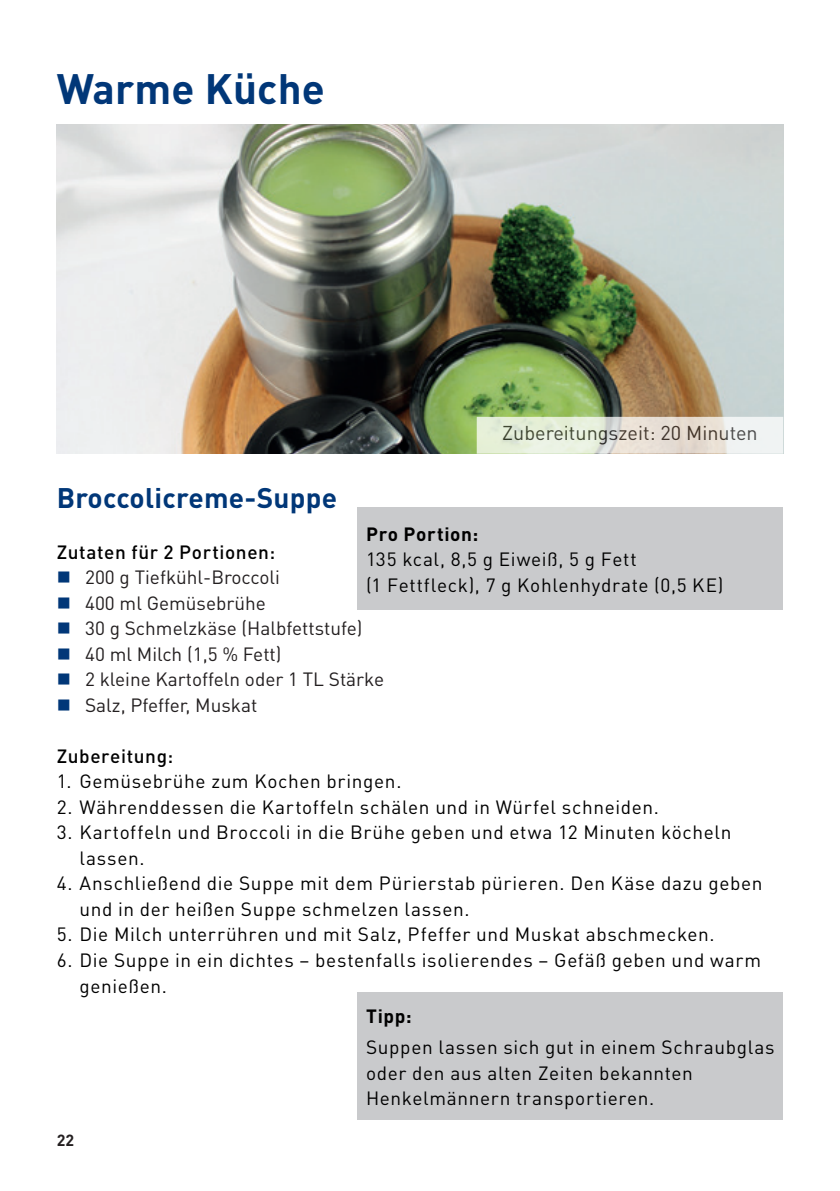
<style>
.page{position:relative;width:840px;height:1191px;background:#fff}
.page>*{position:absolute;margin:0;border:0;box-sizing:border-box;transform-origin:0 0}
._01_Headline{font:700 42px "DIN";letter-spacing:.005em;color:#013778}
._02_Subheadline{font:700 28px "DIN";letter-spacing:.01em;color:#013778}
.t1{font:19.8px "DIN Pro DR Vp";color:#231f20}
.Fliesstext_Kästchen{font:19px/25.6px "DIN";letter-spacing:.035em;color:#000}
.t2{font:19px "DIN Pro DR Vp";color:#231f20}
.Fliesstext_Rezepte{font:500 19px "DIN";letter-spacing:.03em;color:#000}
.Fliesstext_Bold{font:700 19px "DIN";letter-spacing:.035em;color:#000}
.Fliesstext_Kästchen-2{font:700 19px "DIN";color:#000}
.t3{font:700 16px "DIN";color:#231f20}
</style>
<div class="page">
<img style="left:57px;top:125px;width:725px;height:329px">
<svg style="left:479px;top:420px;width:300px;height:31px"></svg>
<div style="left:476px;top:417px;width:306px;height:37px;border:2px solid #fff"></div>
<div style="left:357px;top:992px;width:425px;height:128px;background:#c9cacc"></div>
<div style="left:357px;top:507px;width:425px;height:103px;background:#c9cacc"></div>
<p class="_01_Headline" style="left:57px;top:60px;width:269px">Warme Küche</p>
<p class="t1" style="left:502px;top:421px;width:257px">Zubereitungszeit: 20 Minuten</p>
<h1 class="_02_Subheadline" style="left:57px;top:479px;width:282px">Broccolicreme-Suppe</h1>
<p class="Fliesstext_Rezepte" style="left:57px;top:539px;width:220px">Zutaten für 2 Portionen:</p>
<p class="t2" style="left:85px;top:565px;width:196px">200 g Tiefkühl-Broccoli</p>
<p class="t2" style="left:85px;top:591px;width:182px">400 ml Gemüsebrühe</p>
<p class="t2" style="left:85px;top:616px;width:279px">30 g Schmelzkäse (Halbfettstufe)</p>
<p class="t2" style="left:85px;top:642px;width:198px">40 ml Milch (1,5 % Fett)</p>
<p class="t2" style="left:85px;top:667px;width:300px">2 kleine Kartoffeln oder 1 TL Stärke</p>
<p class="t2" style="left:85px;top:693px;width:174px">Salz, Pfeffer, Muskat</p>
<p class="Fliesstext_Rezepte" style="left:57px;top:743px;width:118px">Zubereitung:</p>
<p class="Fliesstext_Kästchen" style="left:57px;top:768px;width:346px">1. Gemüsebrühe zum Kochen bringen.</p>
<p class="Fliesstext_Kästchen" style="left:57px;top:793px;width:603px">2. Währenddessen die Kartoffeln schälen und in Würfel schneiden.</p>
<p class="Fliesstext_Kästchen" style="left:79px;top:819px;width:653px;text-indent:-23px">3. Kartoffeln und Broccoli in die Brühe geben und etwa 12 Minuten köcheln lassen.</p>
<p class="Fliesstext_Kästchen" style="left:79px;top:870px;width:684px;text-indent:-23px">4. Anschließend die Suppe mit dem Pürierstab pürieren. Den Käse dazu geben und in der heißen Suppe schmelzen lassen.</p>
<p class="Fliesstext_Kästchen" style="left:57px;top:921px;width:659px">5. Die Milch unterrühren und mit Salz, Pfeffer und Muskat abschmecken.</p>
<p class="Fliesstext_Kästchen" style="left:79px;top:946px;width:683px;text-indent:-23px">6. Die Suppe in ein dichtes – bestenfalls isolierendes – Gefäß geben und warm genießen.</p>
<p class="Fliesstext_Bold" style="left:366px;top:521px;width:114px">Pro Portion:</p>
<p class="Fliesstext_Kästchen" style="left:366px;top:546px;width:358px">135 kcal, 8,5 g Eiweiß, 5 g Fett<br>(1 Fettfleck), 7 g Kohlenhydrate (0,5 KE)</p>
<p class="t3" style="left:57px;top:1129px;width:19px">22</p>
<p class="Fliesstext_Kästchen-2" style="left:366px;top:1003px;width:47px">Tipp:</p>
<p class="Fliesstext_Kästchen" style="left:366px;top:1033px;width:410px">Suppen lassen sich gut in einem Schraubglas oder den aus alten Zeiten bekannten<br>Henkelmännern transportieren.</p>
</div>
